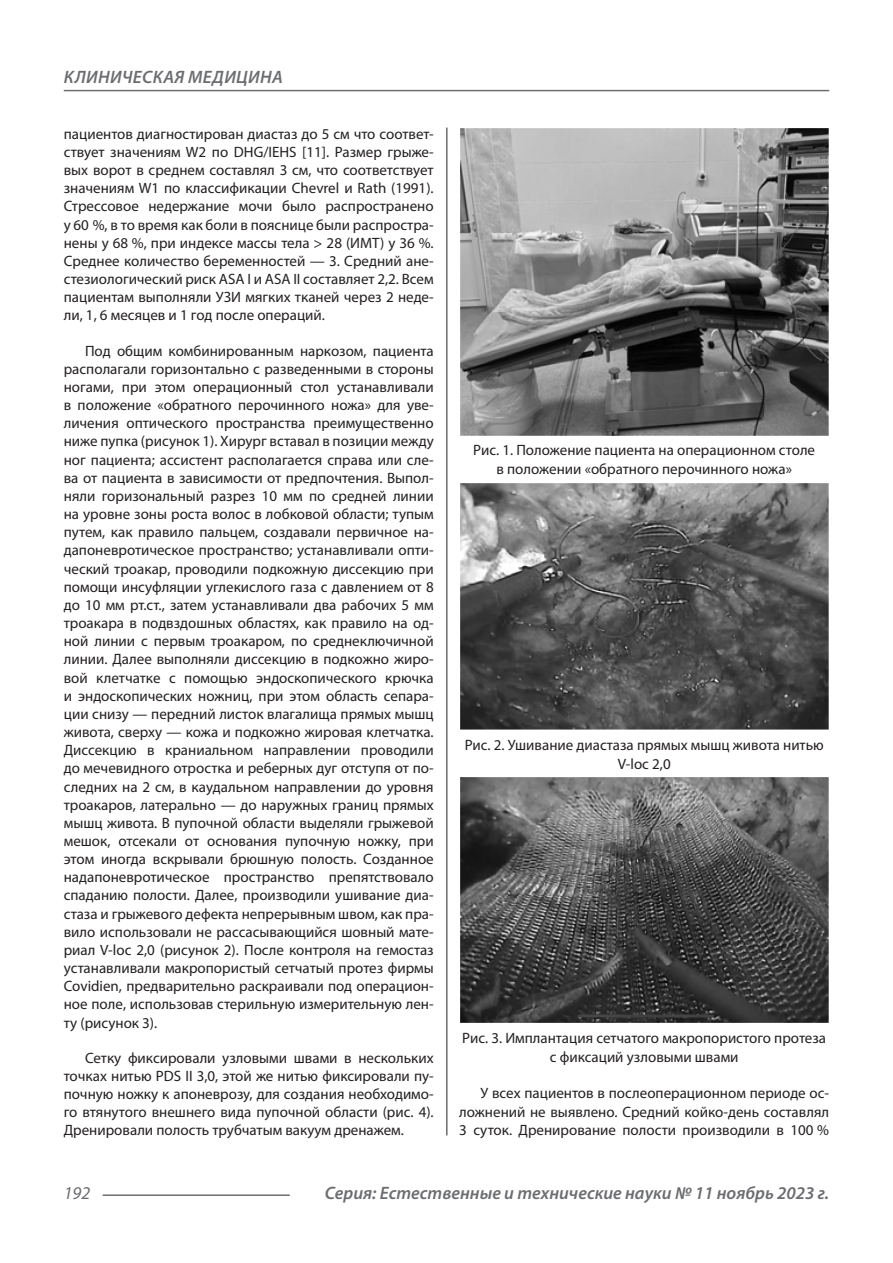
<style>
.page{position:relative;width:893px;height:1263px;background:#fff}
.page>*{position:absolute;margin:0;border:0;box-sizing:border-box;transform-origin:0 0}
.t1{font:italic 600 18px "Myriad Pro";color:#6c6d70}
.t2{font:italic 600 18px "Myriad Pro";letter-spacing:.02em;color:#6c6d70}
.t3{font:italic 18px "Myriad Pro";color:#6c6d70}
.Статья_текст{font:15px/18.1px "Myriad Pro";color:#231f20;text-align:justify}
</style>
<div class="page">
<hr style="left:446px;top:128px;width:1px;height:1007px;background:#231f20">
<hr style="left:103px;top:1194px;width:187px;height:2px;background:#6c6d70">
<hr style="left:64px;top:90px;width:765px;height:1px;background:#6c6d70">
<img style="left:460px;top:128px;width:369px;height:308px">
<img style="left:460px;top:483px;width:369px;height:247px">
<img style="left:460px;top:777px;width:369px;height:246px">
<p class="t2" style="left:64px;top:66px;width:220px">КЛИНИЧЕСКАЯ МЕДИЦИНА</p>
<p class="Статья_текст" style="left:64px;top:124px;width:371px">пациентов диагностирован диастаз до 5 см что соответ&shy;ствует значениям W2 по DHG/IEHS [11]. Размер грыже&shy;вых ворот в среднем составлял 3 см, что соответствует значениям W1 по классификации Chevrel и Rath (1991).<br>Стрессовое недержание мочи было распространено у 60 %, в то время как боли в пояснице были распростра&shy;нены у 68 %, при индексе массы тела &gt; 28 (ИМТ) у 36 %.<br>Среднее количество беременностей — 3. Средний ане&shy;стезиологический риск ASA I и ASA II составляет 2,2. Всем пациентам выполняли УЗИ мягких тканей через 2 неде&shy;ли, 1, 6 месяцев и 1 год после операций.</p>
<p class="Статья_текст" style="left:64px;top:341px;width:371px;text-indent:21px">Под общим комбинированным наркозом, пациента располагали горизонтально с разведенными в стороны ногами, при этом операционный стол устанавливали в положение «обратного перочинного ножа» для уве&shy;личения оптического пространства преимущественно ниже пупка (рисунок 1). Хирург вставал в позиции между ног пациента; ассистент располагается справа или сле&shy;ва от пациента в зависимости от предпочтения. Выпол&shy;няли горизональный разрез 10 мм по средней линии на уровне зоны роста волос в лобковой области; тупым путем, как правило пальцем, создавали первичное на&shy;дапоневротическое пространство; устанавливали опти&shy;ческий троакар, проводили подкожную диссекцию при помощи инсуфляции углекислого газа с давлением от 8 до 10 мм рт.ст., затем устанавливали два рабочих 5 мм троакара в подвздошных областях, как правило на од&shy;ной линии с первым троакаром, по среднеключичной линии. Далее выполняли диссекцию в подкожно жиро&shy;вой клетчатке с помощью эндоскопического крючка и эндоскопических ножниц, при этом область сепара&shy;ции снизу — передний листок влагалища прямых мышц живота, сверху — кожа и подкожно жировая клетчатка.<br>Диссекцию в краниальном направлении проводили до мечевидного отростка и реберных дуг отступя от по&shy;следних на 2 см, в каудальном направлении до уровня троакаров, латерально — до наружных границ прямых мышц живота. В пупочной области выделяли грыжевой мешок, отсекали от основания пупочную ножку, при этом иногда вскрывали брюшную полость. Созданное надапоневротическое пространство препятствовало спаданию полости. Далее, производили ушивание диа&shy;стаза и грыжевого дефекта непрерывным швом, как пра&shy;вило использовали не рассасывающийся шовный мате&shy;риал V-loc 2,0 (рисунок 2). После контроля на гемостаз устанавливали макропористый сетчатый протез фирмы Covidien, предварительно раскраивали под операцион&shy;ное поле, использовав стерильную измерительную лен&shy;ту (рисунок 3).</p>
<p class="Статья_текст" style="left:64px;top:1048px;width:371px;text-indent:21px">Сетку фиксировали узловыми швами в нескольких точках нитью PDS II 3,0, этой же нитью фиксировали пу&shy;почную ножку к апоневрозу, для создания необходимо&shy;го втянутого внешнего вида пупочной области (рис. 4).<br>Дренировали полость трубчатым вакуум дренажем.</p>
<p class="Статья_текст" style="left:473px;top:441px;width:343px;line-height:18.9px;text-align:center">Рис. 1. Положение пациента на операционном столе в положении «обратного перочинного ножа»</p>
<p class="Статья_текст" style="left:465px;top:735px;width:361px;line-height:18.9px;text-align:center">Рис. 2. Ушивание диастаза прямых мышц живота нитью<br>V-loc 2,0</p>
<p class="Статья_текст" style="left:462px;top:1028px;width:365px;line-height:18.9px;text-align:center">Рис. 3. Имплантация сетчатого макропористого протеза с фиксаций узловыми швами</p>
<p class="Статья_текст" style="left:459px;top:1083px;width:371px;line-height:18.9px;text-indent:21px">У всех пациентов в послеоперационном периоде ос&shy;ложнений не выявлено. Средний койко-день составлял 3 суток. Дренирование полости производили в 100 %</p>
<p class="t3" style="left:64px;top:1182px;width:28px">192</p>
<p class="t1" style="left:325px;top:1182px;width:506px">Серия: Естественные и технические науки № 11 ноябрь 2023 г.</p>
</div>
